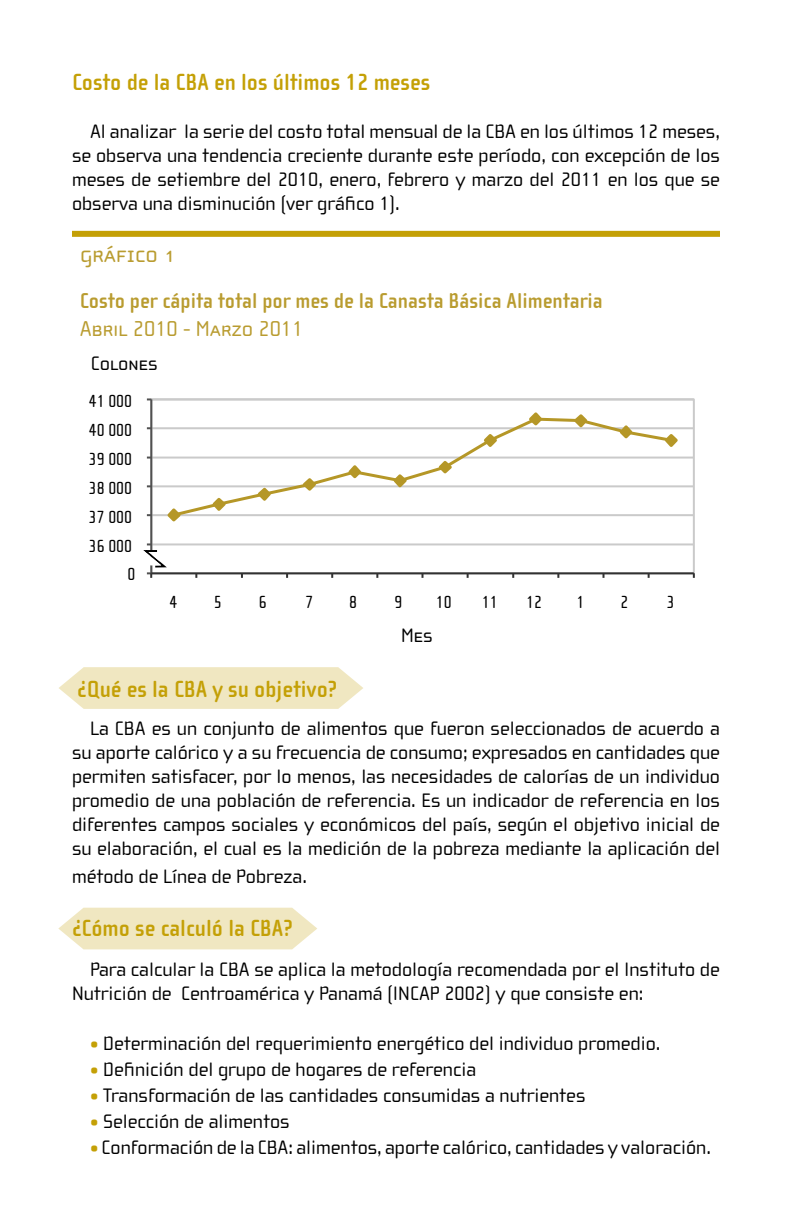
<style>
.page{position:relative;width:792px;height:1224px;background:#fff}
.page>*{position:absolute;margin:0;border:0;box-sizing:border-box;transform-origin:0 0}
.t1{font:700 24px "Cholla Sans";color:#c4a006}
.t2{font:24px "Cholla Unicase";color:#b99c30}
.t3{font:700 22px "Cholla Sans";color:#b99c30}
.t4{font:22px "Cholla Wide Small Caps";color:#b99c30}
.t5{font:20px/24px "Cholla Wide";color:#000;text-align:justify}
.t6{font:20px "Cholla Wide Small Caps";color:#000}
.t7{font:18px "Cholla Sans";color:#000}
.s1{color:#c4a006}
</style>
<div class="page">
<svg style="left:59px;top:667px;width:304px;height:42px;background:#f1e9c6"></svg>
<svg style="left:58px;top:907px;width:259px;height:43px;background:#f1e9c8"></svg>
<div style="left:72px;top:231px;width:648px;height:6px;background:#c4a006"></div>
<hr style="left:151px;top:543px;width:543px;height:2px;background:#cacaca">
<hr style="left:151px;top:514px;width:543px;height:2px;background:#cacaca">
<hr style="left:151px;top:485px;width:543px;height:2px;background:#cacaca">
<hr style="left:151px;top:457px;width:543px;height:2px;background:#cacaca">
<hr style="left:151px;top:427px;width:543px;height:2px;background:#cacaca">
<div style="left:150px;top:398px;width:545px;height:176px;border:2px solid #cacaca"></div>
<hr style="left:150px;top:399px;width:2px;height:174px;background:#515151">
<hr style="left:151px;top:572px;width:543px;height:2px;background:#323232">
<svg style="left:165px;top:412px;width:516px;height:110px"></svg>
<svg style="left:143px;top:543px;width:27px;height:35px"></svg>
<p class="t1" style="left:72px;top:69px;width:360px">Costo de la CBA en los últimos 12 meses</p>
<p class="t5" style="left:72px;top:120px;width:650px;text-indent:18px">Al analizar la serie del costo total mensual de la CBA en los últimos 12 meses, se observa una tendencia creciente durante este período, con excepción de los meses de setiembre del 2010, enero, febrero y marzo del 2011 en los que se observa una disminución (ver gráfico 1).</p>
<p class="t2" style="left:80px;top:244px;width:97px">GRÁFICO 1</p>
<p class="t3" style="left:80px;top:289px;width:525px">Costo per cápita total por mes de la Canasta Básica Alimentaria</p>
<p class="t4" style="left:80px;top:316px;width:225px">Abril 2010 - Marzo 2011</p>
<p class="t6" style="left:91px;top:352px;width:68px">Colones</p>
<p class="t7" style="left:89px;top:391px;width:45px">41 000</p>
<p class="t7" style="left:89px;top:420px;width:45px">40 000</p>
<p class="t7" style="left:89px;top:449px;width:45px">39 000</p>
<p class="t7" style="left:89px;top:478px;width:45px">38 000</p>
<p class="t7" style="left:89px;top:507px;width:45px">37 000</p>
<p class="t7" style="left:89px;top:536px;width:45px">36 000</p>
<p class="t7" style="left:127px;top:564px;width:9px">0</p>
<p class="t7" style="left:169px;top:592px;width:9px">4</p>
<p class="t7" style="left:214px;top:592px;width:9px">5</p>
<p class="t7" style="left:259px;top:592px;width:9px">6</p>
<p class="t7" style="left:306px;top:592px;width:9px">7</p>
<p class="t7" style="left:349px;top:592px;width:9px">8</p>
<p class="t7" style="left:395px;top:592px;width:9px">9</p>
<p class="t7" style="left:436px;top:592px;width:17px">10</p>
<p class="t7" style="left:482px;top:592px;width:17px">11</p>
<p class="t7" style="left:526px;top:592px;width:17px">12</p>
<p class="t7" style="left:576px;top:592px;width:9px">1</p>
<p class="t7" style="left:621px;top:592px;width:9px">2</p>
<p class="t7" style="left:667px;top:592px;width:9px">3</p>
<p class="t6" style="left:401px;top:624px;width:33px">Mes</p>
<p class="t1" style="left:77px;top:676px;width:262px">¿Qué es la CBA y su objetivo?</p>
<p class="t5" style="left:72px;top:716px;width:650px;text-indent:18px">La CBA es un conjunto de alimentos que fueron seleccionados de acuerdo a su aporte calórico y a su frecuencia de consumo; expresados en cantidades que permiten satisfacer, por lo menos, las necesidades de calorías de un individuo promedio de una población de referencia. Es un indicador de referencia en los diferentes campos sociales y económicos del país, según el objetivo inicial de su elaboración, el cual es la medición de la pobreza mediante la aplicación del</p>
<p class="t5" style="left:72px;top:865px;width:237px">método de Línea de Pobreza.</p>
<p class="t1" style="left:72px;top:915px;width:222px">¿Cómo se calculó la CBA?</p>
<p class="t5" style="left:72px;top:958px;width:649px;text-indent:18px">Para calcular la CBA se aplica la metodología recomendada por el Instituto de<br>Nutrición de Centroamérica y Panamá (INCAP 2002) y que consiste en:</p>
<p class="t5" style="left:90px;top:1032px;width:572px"><span class="s1">•</span> Determinación del requerimiento energético del individuo promedio.</p>
<p class="t5" style="left:90px;top:1058px;width:388px"><span class="s1">•</span> Definición del grupo de hogares de referencia</p>
<p class="t5" style="left:90px;top:1084px;width:497px"><span class="s1">•</span> Transformación de las cantidades consumidas a nutrientes</p>
<p class="t5" style="left:90px;top:1110px;width:201px"><span class="s1">•</span> Selección de alimentos</p>
<p class="t5" style="left:90px;top:1136px;width:623px"><span class="s1">•</span> Conformación de la CBA: alimentos, aporte calórico, cantidades y valoración.</p>
</div>
